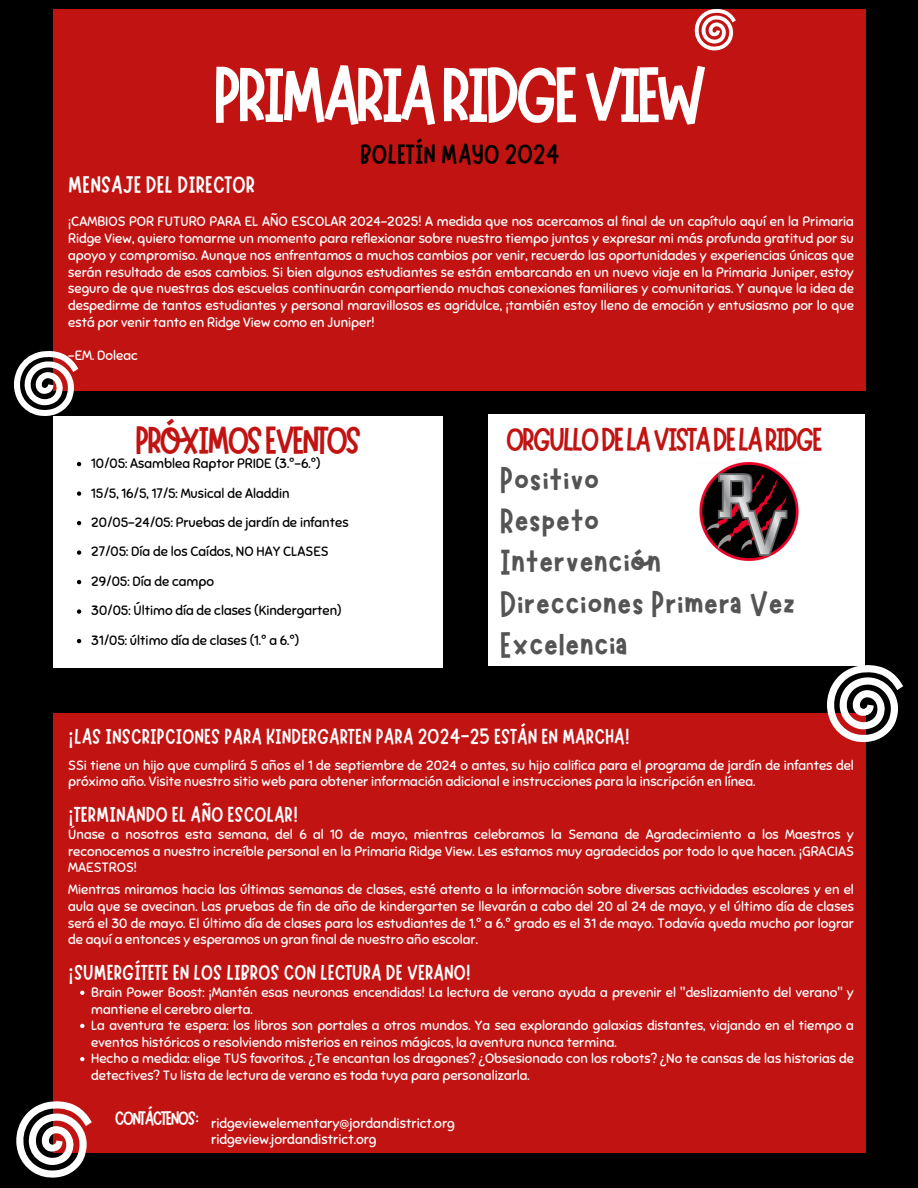
<style>
.page{position:relative;width:918px;height:1188px;background:#000}
.page>*{position:absolute;margin:0;border:0;box-sizing:border-box;transform-origin:0 0}
.t1{font:79.05px "Marykate";letter-spacing:-.07em;color:#fff}
.t2{font:39.15px "Marykate";letter-spacing:-.07em;color:#c11312}
.t3{font:36.9px/41.4px "Marykate";color:#545454}
.t4{font:33.15px "Marykate";letter-spacing:-.07em;color:#c11312}
.t5{font:27.9px "Marykate";color:#000}
.t6{font:24px "Marykate";color:#fff}
.t7{font:21.75px "Marykate";color:#fff}
.t8{font:19.65px "Marykate";letter-spacing:-.07em;color:#fff}
.t9{font:13.8px "Sniglet";color:#fff}
.t10{font:13.5px/16.6px "Sniglet";color:#fff}
.t11{font:13.5px "Sniglet";color:#000}
.s1{font-family:"Noto Sans"}
</style>
<div class="page">
<div style="left:53px;top:9px;width:812px;height:381px;background:#c11312"></div>
<div style="left:53px;top:713px;width:812px;height:440px;background:#c11312"></div>
<div style="left:53px;top:416px;width:389px;height:252px;background:#fff"></div>
<div style="left:488px;top:414px;width:377px;height:252px;background:#fff"></div>
<svg style="left:695px;top:9px;width:40px;height:41px"></svg>
<img style="left:699px;top:462px;width:100px;height:99px">
<svg style="left:80px;top:991px;width:4px;height:4px"></svg>
<svg style="left:80px;top:1024px;width:4px;height:4px"></svg>
<svg style="left:80px;top:1057px;width:4px;height:4px"></svg>
<svg style="left:77px;top:462px;width:4px;height:4px"></svg>
<svg style="left:77px;top:491px;width:4px;height:5px"></svg>
<svg style="left:77px;top:521px;width:4px;height:4px"></svg>
<svg style="left:77px;top:550px;width:4px;height:5px"></svg>
<svg style="left:77px;top:580px;width:4px;height:4px"></svg>
<svg style="left:77px;top:609px;width:4px;height:5px"></svg>
<svg style="left:77px;top:639px;width:4px;height:4px"></svg>
<svg style="left:14px;top:351px;width:64px;height:65px"></svg>
<svg style="left:827px;top:665px;width:76px;height:77px"></svg>
<svg style="left:16px;top:1101px;width:76px;height:77px"></svg>
<h1 class="t1" style="left:213px;top:44px;width:494px">PRIMARIARIDGEVIEW</h1>
<p class="t5" style="left:360px;top:136px;width:201px">BOLETÍN MAYO 2024</p>
<h2 class="t6" style="left:68px;top:169px;width:188px">MENSAJE DEL DIRECTOR</h2>
<p class="t10" style="left:68px;top:213px;width:787px;text-align:justify">¡CAMBIOS POR FUTURO PARA EL AÑO ESCOLAR 2024-2025! A medida que nos acercamos al final de un capítulo aquí en la Primaria Ridge View, quiero tomarme un momento para reflexionar sobre nuestro tiempo juntos y expresar mi más profunda gratitud por su apoyo y compromiso. Aunque nos enfrentamos a muchos cambios por venir, recuerdo las oportunidades y experiencias únicas que serán resultado de esos cambios. Si bien algunos estudiantes se están embarcando en un nuevo viaje en la Primaria Juniper, estoy seguro de que nuestras dos escuelas continuarán compartiendo muchas conexiones familiares y comunitarias. Y aunque la idea de despedirme de tantos estudiantes y personal maravillosos es agridulce, ¡también estoy lleno de emoción y entusiasmo por lo que está por venir tanto en Ridge View como en Juniper!</p>
<h4 class="t10" style="left:68px;top:347px;width:71px">-EM. Doleac</h4>
<h5 class="t2" style="left:135px;top:415px;width:228px">PRÓXIMOSEVENTOS</h5>
<p class="t11" style="left:91px;top:455px;width:231px">10/05: Asamblea Raptor PRIDE (3.º-6.º)</p>
<p class="t11" style="left:91px;top:485px;width:200px">15/5, 16/5, 17/5: Musical de Aladdin</p>
<p class="t11" style="left:91px;top:514px;width:259px">20/05-24/05: Pruebas de jardín de infantes</p>
<p class="t11" style="left:91px;top:544px;width:239px">27/05: Día de los Caídos, NO HAY CLASES</p>
<h6 class="t11" style="left:91px;top:573px;width:124px">29/05: Día de campo</h6>
<p class="t11" style="left:91px;top:603px;width:252px">30/05: Último día de clases (Kindergarten)</p>
<p class="t11" style="left:91px;top:632px;width:210px">31/05: último día de clases (1.º a 6.º)</p>
<p class="t4" style="left:506px;top:418px;width:318px">ORGULLODELAVISTADELARIDGE</p>
<h6 class="t3" style="left:500px;top:455px;width:297px">Positivo<br>Respeto<br>Intervención<br>Direcciones Primera Vez<br>Excelencia</h6>
<h3 class="t7" style="left:68px;top:722px;width:563px"><span class="s1">¡</span>LAS INSCRIPCIONES PARA KINDERGARTEN PARA 2024-25 ESTÁN EN MARCHA!</h3>
<p class="t10" style="left:68px;top:757px;width:787px">SSi tiene un hijo que cumplirá 5 años el 1 de septiembre de 2024 o antes, su hijo califica para el programa de jardín de infantes del próximo año. Visite nuestro sitio web para obtener información adicional e instrucciones para la inscripción en línea.</p>
<p class="t7" style="left:68px;top:801px;width:231px"><span class="s1">¡</span>TERMINANDO EL AÑO ESCOLAR!</p>
<p class="t10" style="left:68px;top:826px;width:787px;text-align:justify">Únase a nosotros esta semana, del 6 al 10 de mayo, mientras celebramos la Semana de Agradecimiento a los Maestros y reconocemos a nuestro increíble personal en la Primaria Ridge View. Les estamos muy agradecidos por todo lo que hacen. ¡GRACIAS MAESTROS!</p>
<p class="t10" style="left:68px;top:882px;width:787px;text-align:justify">Mientras miramos hacia las últimas semanas de clases, esté atento a la información sobre diversas actividades escolares y en el aula que se avecinan. Las pruebas de fin de año de kindergarten se llevarán a cabo del 20 al 24 de mayo, y el último día de clases será el 30 de mayo. El último día de clases para los estudiantes de 1.º a 6.º grado es el 31 de mayo. Todavía queda mucho por lograr de aquí a entonces y esperamos un gran final de nuestro año escolar.</p>
<p class="t7" style="left:68px;top:958px;width:404px"><span class="s1">¡</span>SUMERGÍTETE EN LOS LIBROS CON LECTURA DE VERANO!</p>
<p class="t10" style="left:91px;top:984px;width:764px">Brain Power Boost: ¡Mantén esas neuronas encendidas! La lectura de verano ayuda a prevenir el "deslizamiento del verano" y mantiene el cerebro alerta.</p>
<p class="t10" style="left:91px;top:1017px;width:764px">La aventura te espera: los libros son portales a otros mundos. Ya sea explorando galaxias distantes, viajando en el tiempo a eventos históricos o resolviendo misterios en reinos mágicos, la aventura nunca termina.</p>
<p class="t10" style="left:91px;top:1051px;width:764px">Hecho a medida: elige TUS favoritos. ¿Te encantan los dragones? ¿Obsesionado con los robots? ¿No te cansas de las historias de detectives? Tu lista de lectura de verano es toda tuya para personalizarla.</p>
<p class="t9" style="left:211px;top:1114px;width:245px">ridgeviewelementary@jordandistrict.org</p>
<p class="t9" style="left:211px;top:1131px;width:167px">ridgeview.jordandistrict.org</p>
<h6 class="t8" style="left:115px;top:1105px;width:87px">CONTÁCTENOS:</h6>
</div>
